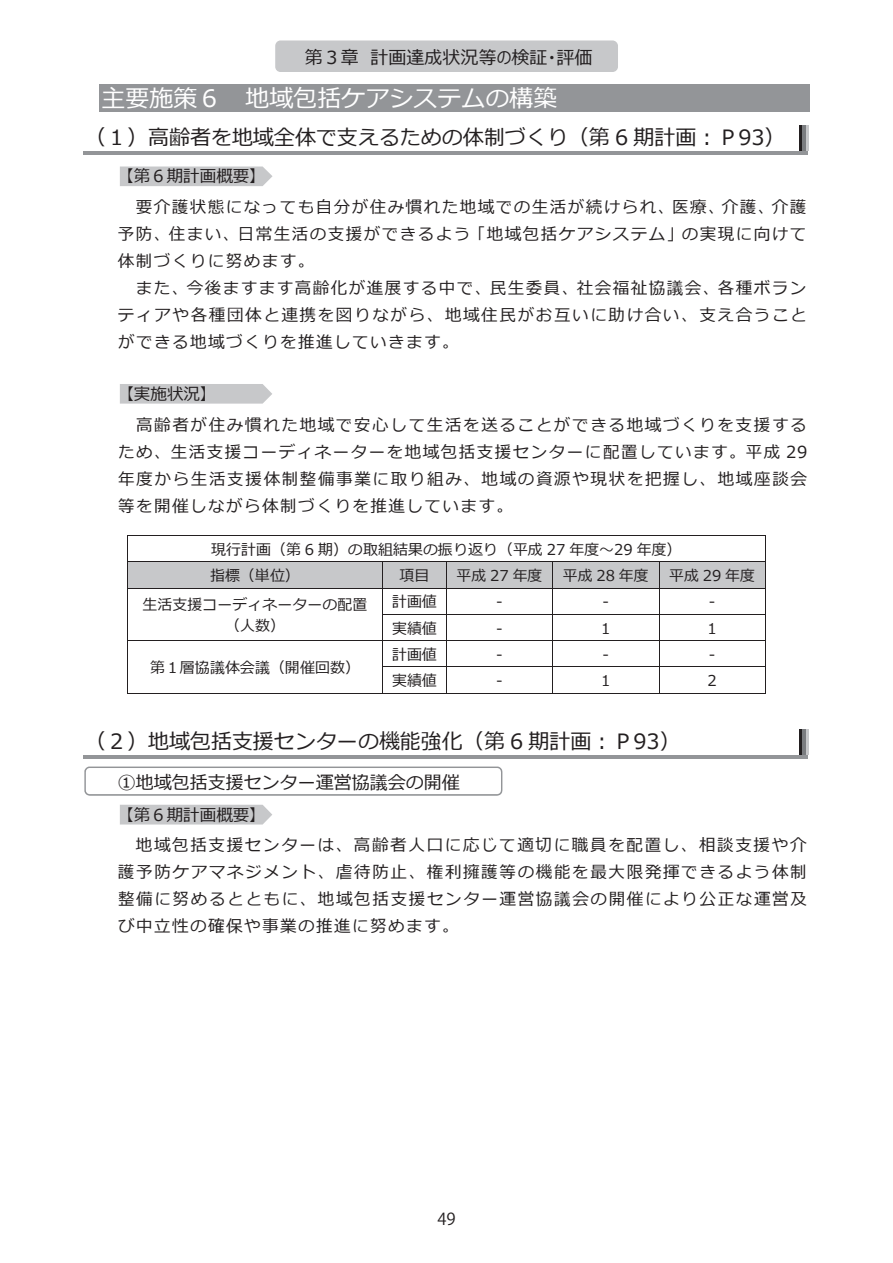
<style>
.page{position:relative;width:893px;height:1263px;background:#fff}
.page>*{position:absolute;margin:0;border:0;box-sizing:border-box;transform-origin:0 0}
.t1{font:24px "Meiryo";color:#fff}
.t2{font:21px "Meiryo";color:#231f20}
.t3{font:18px "Meiryo";color:#231f20}
.t4{font:18px "Meiryo UI";color:#231f20}
.t5{font:16.5px/27px "Meiryo";letter-spacing:.085em;color:#231f20}
.t6{font:16.5px "Meiryo";color:#231f20}
.t7{font:16.5px "Koz Go Pro";color:#231f20}
.t8{font:15px/26.1px "Meiryo";color:#231f20}
</style>
<div class="page">
<div style="left:275px;top:40px;width:343px;height:32px;background:#c7c8ca;border-radius:5px"></div>
<svg style="left:120px;top:166px;width:153px;height:20px"></svg>
<svg style="left:120px;top:384px;width:152px;height:20px"></svg>
<div style="left:120px;top:805px;width:152px;height:19px;background:#c7c8ca"></div>
<div style="left:99px;top:85px;width:711px;height:27px;background:#939598"></div>
<hr style="left:83px;top:151px;width:716px;height:3px;background:#939598">
<svg style="left:799px;top:151px;width:9px;height:3px"></svg>
<hr style="left:806px;top:125px;width:2px;height:26px;background:#c7c8ca">
<hr style="left:802px;top:125px;width:4px;height:26px;background:#7b7d80">
<hr style="left:799px;top:125px;width:3px;height:26px;background:#231f20">
<hr style="left:128px;top:535px;width:637px;height:1px;background:#231f20">
<div style="left:128px;top:562px;width:254px;height:26px;background:#c7c8ca"></div>
<div style="left:383px;top:562px;width:63px;height:26px;background:#c7c8ca"></div>
<div style="left:447px;top:562px;width:105px;height:26px;background:#c7c8ca"></div>
<div style="left:553px;top:562px;width:106px;height:26px;background:#c7c8ca"></div>
<div style="left:660px;top:562px;width:105px;height:26px;background:#c7c8ca"></div>
<hr style="left:128px;top:561px;width:254px;height:1px;background:#231f20">
<hr style="left:383px;top:561px;width:63px;height:1px;background:#231f20">
<hr style="left:447px;top:561px;width:105px;height:1px;background:#231f20">
<hr style="left:553px;top:561px;width:106px;height:1px;background:#231f20">
<hr style="left:659px;top:561px;width:106px;height:1px;background:#231f20">
<hr style="left:128px;top:588px;width:254px;height:1px;background:#231f20">
<hr style="left:383px;top:588px;width:63px;height:1px;background:#231f20">
<hr style="left:447px;top:588px;width:105px;height:1px;background:#231f20">
<hr style="left:553px;top:588px;width:106px;height:1px;background:#231f20">
<hr style="left:659px;top:588px;width:106px;height:1px;background:#231f20">
<hr style="left:383px;top:614px;width:63px;height:1px;background:#231f20">
<hr style="left:447px;top:614px;width:105px;height:1px;background:#231f20">
<hr style="left:553px;top:614px;width:106px;height:1px;background:#231f20">
<hr style="left:659px;top:614px;width:106px;height:1px;background:#231f20">
<hr style="left:128px;top:640px;width:254px;height:1px;background:#231f20">
<hr style="left:383px;top:640px;width:63px;height:1px;background:#231f20">
<hr style="left:447px;top:640px;width:105px;height:1px;background:#231f20">
<hr style="left:553px;top:640px;width:106px;height:1px;background:#231f20">
<hr style="left:659px;top:640px;width:106px;height:1px;background:#231f20">
<hr style="left:383px;top:666px;width:63px;height:1px;background:#231f20">
<hr style="left:447px;top:666px;width:105px;height:1px;background:#231f20">
<hr style="left:553px;top:666px;width:106px;height:1px;background:#231f20">
<hr style="left:659px;top:666px;width:106px;height:1px;background:#231f20">
<svg style="left:127px;top:535px;width:1px;height:159px"></svg>
<hr style="left:128px;top:693px;width:254px;height:1px;background:#231f20">
<svg style="left:382px;top:561px;width:1px;height:133px"></svg>
<hr style="left:383px;top:693px;width:63px;height:1px;background:#231f20">
<svg style="left:446px;top:561px;width:1px;height:133px"></svg>
<hr style="left:447px;top:693px;width:105px;height:1px;background:#231f20">
<svg style="left:552px;top:561px;width:1px;height:133px"></svg>
<hr style="left:553px;top:693px;width:106px;height:1px;background:#231f20">
<svg style="left:659px;top:562px;width:1px;height:131px"></svg>
<hr style="left:659px;top:693px;width:106px;height:1px;background:#231f20">
<svg style="left:765px;top:535px;width:1px;height:159px"></svg>
<hr style="left:83px;top:755px;width:716px;height:3px;background:#939598">
<svg style="left:799px;top:755px;width:9px;height:3px"></svg>
<hr style="left:806px;top:729px;width:2px;height:26px;background:#c7c8ca">
<hr style="left:802px;top:729px;width:4px;height:26px;background:#7b7d80">
<hr style="left:799px;top:729px;width:3px;height:26px;background:#231f20">
<svg style="left:84px;top:766px;width:418px;height:30px"></svg>
<p class="t4" style="left:305px;top:45px;width:56px">第３章</p>
<h1 class="t1" style="left:245px;top:81px;width:314px">地域包括ケアシステムの構築</h1>
<p class="t4" style="left:371px;top:45px;width:223px">計画達成状況等の検証・評価</p>
<h1 class="t1" style="left:101px;top:81px;width:121px">主要施策６</h1>
<p class="t2" style="left:85px;top:123px;width:702px">（１）高齢者を地域全体で支えるための体制づくり（第 6 期計画：Ｐ93(</p>
<p class="t6" style="left:117px;top:165px;width:150px">【第６期計画概要【</p>
<p class="t5" style="left:118px;top:194px;width:690px;text-indent:18px">要介護状態になっても自分が住み慣れた地域での生活が続けられ、<br>予防、住まい、日常生活の支援ができるよう「地域包括ケアシステム」の実現に向けて体制づくりに努めます。</p>
<p class="t5" style="left:118px;top:275px;width:690px;text-align:justify;text-indent:18px">また、今後ますます高齢化が進展する中で、民生委員、社会福祉協議会、各種ボランティアや各種団体と連携を図りながら、地域住民がお互いに助け合い、支え合うことができる地域づくりを推進していきます。</p>
<p class="t5" style="left:136px;top:380px;width:672px;line-height:30.6px;text-indent:-19px">【実施状況【<br>高齢者が住み慣れた地域で安心して生活を送ることができる地域づくりを支援する</p>
<p class="t5" style="left:118px;top:439px;width:691px;text-align:justify">ため、生活支援コーディネーターを地域包括支援センターに配置しています。平成 29年度から生活支援体制整備事業に取り組み、地域の資源や現状を把握し、地域座談会等を開催しながら体制づくりを推進しています。</p>
<p class="t8" style="left:669px;top:537px;width:88px;text-indent:-458px">現行計画（第 6 期）の取組結果の振り返り（平成 27 年度～29 年度(<br>平成 29 年度</p>
<p class="t5" style="left:672px;top:194px;width:54px">医療、</p>
<p class="t5" style="left:722px;top:194px;width:54px">介護、</p>
<p class="t5" style="left:772px;top:194px;width:36px">介護</p>
<p class="t8" style="left:143px;top:562px;width:226px;line-height:29px;text-align:center">指標（単位）<br>生活支援コーディネーターの配置</p>
<p class="t8" style="left:225px;top:613px;width:61px">（人数(</p>
<p class="t8" style="left:456px;top:563px;width:88px">平成 27 年度</p>
<p class="t8" style="left:563px;top:563px;width:88px">平成 28 年度</p>
<p class="t8" style="left:399px;top:563px;width:31px">項目</p>
<p class="t8" style="left:392px;top:590px;width:46px">計画値</p>
<p class="t8" style="left:496px;top:590px;width:8px">-</p>
<p class="t8" style="left:602px;top:590px;width:8px">-</p>
<p class="t8" style="left:709px;top:590px;width:8px">-</p>
<p class="t8" style="left:392px;top:616px;width:46px">実績値</p>
<p class="t8" style="left:601px;top:616px;width:11px">1</p>
<p class="t8" style="left:708px;top:616px;width:11px">1</p>
<p class="t8" style="left:496px;top:616px;width:8px">-</p>
<p class="t8" style="left:150px;top:655px;width:211px">第１層協議体会議（開催回数）</p>
<p class="t8" style="left:392px;top:642px;width:46px">計画値</p>
<p class="t8" style="left:392px;top:668px;width:46px">実績値</p>
<p class="t8" style="left:496px;top:642px;width:8px">-</p>
<p class="t8" style="left:496px;top:668px;width:8px">-</p>
<p class="t8" style="left:602px;top:642px;width:8px">-</p>
<p class="t8" style="left:601px;top:668px;width:11px">1</p>
<p class="t8" style="left:709px;top:642px;width:8px">-</p>
<p class="t8" style="left:708px;top:668px;width:11px">2</p>
<p class="t2" style="left:85px;top:727px;width:597px">（２）地域包括支援センターの機能強化（第 6 期計画：Ｐ93(</p>
<p class="t3" style="left:118px;top:770px;width:344px">①地域包括支援センター運営協議会の開催</p>
<p class="t5" style="left:136px;top:800px;width:672px;line-height:30.6px;text-indent:-19px">【第６期計画概要【<br>地域包括支援センターは、高齢者人口に応じて適切に職員を配置し、相談支援や介</p>
<p class="t5" style="left:118px;top:860px;width:690px;text-align:justify">護予防ケアマネジメント、虐待防止、権利擁護等の機能を最大限発揮できるよう体制整備に努めるとともに、地域包括支援センター運営協議会の開催により公正な運営及び中立性の確保や事業の推進に努めます。</p>
<p class="t7" style="left:437px;top:1208px;width:20px">49</p>
<p class="t5" style="left:428px;top:1207px;width:22px">49</p>
</div>
